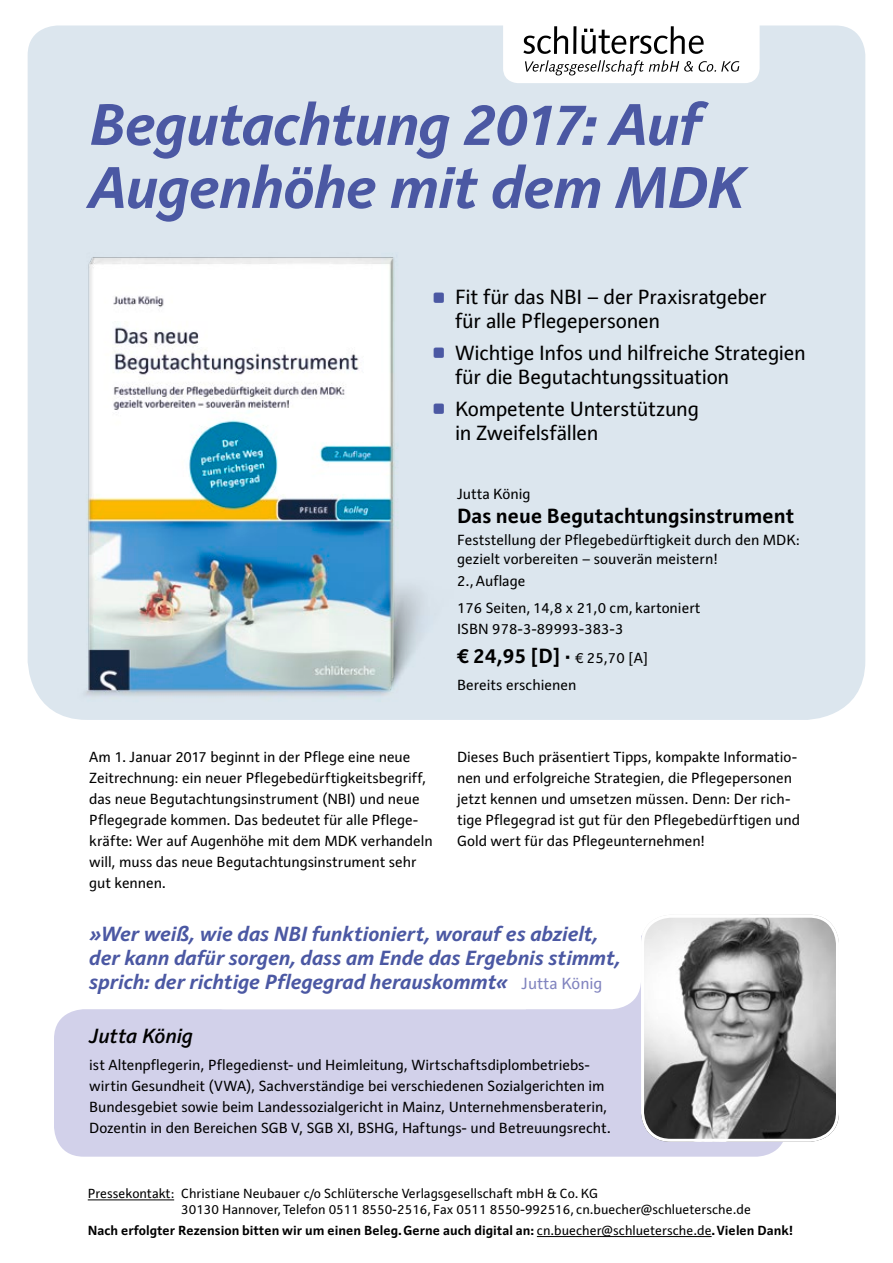
<style>
.page{position:relative;width:893px;height:1263px;background:#fff}
.page>*{position:absolute;margin:0;border:0;box-sizing:border-box;transform-origin:0 0}
.t1{font:italic 700 60px/63px "Raldo RE";letter-spacing:-.025em;color:#4b58a3}
.t2{font:21px/24px "Raldo RE";letter-spacing:-.015em;color:#000}
.t3{font:italic 700 21px/24px "Raldo RE";letter-spacing:-.015em;color:#4b58a3}
.t4{font:700 21px "Raldo RE";color:#000}
.t5{font:italic 600 21px "Raldo RE";letter-spacing:-.015em;color:#000}
.t6{font:15px/21px "Raldo RE";letter-spacing:-.005em;color:#000}
.t7{font:13.5px/16.2px "Raldo RE";color:#000}
.t8{font:700 13.5px "Raldo RE";color:#000}
.s1{font-weight:400;font-size:15px}
.s2{font-weight:400;font-style:normal;font-size:16.5px;color:#8184bf}
.s3{font-weight:400}
</style>
<div class="page">
<div style="left:28px;top:26px;width:837px;height:694px;background:#dce6ee"></div>
<div style="left:54px;top:1009px;width:729px;height:148px;background:#d2d1ea"></div>
<div style="left:526px;top:1009px;width:115px;height:75px;background:#d2d1ea"></div>
<img style="left:641px;top:915px;width:198px;height:227px">
<div style="left:641px;top:915px;width:198px;height:227px;border:3px solid #fff;border-radius:28px"></div>
<img style="left:70px;top:253px;width:400px;height:463px">
<svg style="left:503px;top:26px;width:257px;height:57px"></svg>
<hr style="left:88px;top:1199px;width:86px;height:1px;background:#000">
<hr style="left:537px;top:1236px;width:175px;height:1px;background:#000">
<svg style="left:434px;top:292px;width:10px;height:11px"></svg>
<svg style="left:434px;top:348px;width:10px;height:10px"></svg>
<svg style="left:434px;top:403px;width:10px;height:11px"></svg>
<h1 class="t1" style="left:89px;top:91px;width:656px">Begutachtung 2017: Auf<br>Augenhöhe mit dem MDK</h1>
<h2 class="t2" style="left:455px;top:285px;width:313px">Fit für das NBI – der Praxisratgeber für alle Pflegepersonen</h2>
<h2 class="t2" style="left:455px;top:341px;width:352px">Wichtige Infos und hilfreiche Strategien für die Begutachtungssituation</h2>
<h2 class="t2" style="left:455px;top:396px;width:245px">Kompetente Unterstützung in Zweifelsfällen</h2>
<p class="t6" style="left:457px;top:483px;width:75px">Jutta König</p>
<h2 class="t4" style="left:457px;top:502px;width:339px">Das neue Begutachtungsinstrument</h2>
<p class="t6" style="left:457px;top:530px;width:344px;line-height:18.9px">Feststellung der Pflegebedürftigkeit durch den MDK: gezielt vorbereiten – souverän meistern!</p>
<p class="t6" style="left:457px;top:567px;width:245px;line-height:27.2px">2., Auflage<br>176 Seiten, 14,8 x 21,0 cm, kartoniert</p>
<p class="t6" style="left:457px;top:618px;width:168px">ISBN 978-3-89993-383-3</p>
<h2 class="t4" style="left:457px;top:643px;width:193px">€ 24,95 [D] · <span class="s1">€ 25,70 [A]</span></h2>
<p class="t6" style="left:457px;top:674px;width:121px">Bereits erschienen</p>
<p class="t6" style="left:89px;top:746px;width:345px">Am 1. Januar 2017 beginnt in der Pflege eine neue Zeitrechnung: ein neuer Pflegebedürftigkeitsbegriff, das neue Begutachtungsinstrument (NBI) und neue Pflegegrade kommen. Das bedeutet für alle Pflege&shy;kräfte: Wer auf Augenhöhe mit dem MDK verhandeln will, muss das neue Begutachtungsinstrument sehr gut kennen.</p>
<p class="t6" style="left:457px;top:746px;width:344px">Dieses Buch präsentiert Tipps, kompakte Informatio&shy;nen und erfolgreiche Strategien, die Pflegepersonen jetzt kennen und umsetzen müssen. Denn: Der rich&shy;tige Pflegegrad ist gut für den Pflegebedürftigen und Gold wert für das Pflegeunternehmen!</p>
<h2 class="t3" style="left:89px;top:921px;width:533px">»Wer weiß, wie das NBI funktioniert, worauf es abzielt, der kann dafür sorgen, dass am Ende das Ergebnis stimmt, sprich: der richtige Pflegegrad herauskommt« <span class="s2">Jutta König</span></h2>
<h2 class="t5" style="left:89px;top:1023px;width:105px">Jutta König</h2>
<p class="t6" style="left:89px;top:1054px;width:523px">ist Altenpflegerin, Pflegedienst- und Heimleitung, Wirtschaftsdiplombetriebs&shy;wirtin Gesundheit (VWA), Sachverständige bei verschiedenen Sozialgerichten im Bundesgebiet sowie beim Landessozialgericht in Mainz, Unternehmensberaterin, Dozentin in den Bereichen SGB V, SGB XI, BSHG, Haftungs- und Betreuungsrecht.</p>
<p class="t7" style="left:181px;top:1185px;width:571px;text-indent:-94px">Pressekontakt: Christiane Neubauer c/o Schlütersche Verlagsgesellschaft mbH &amp; Co. KG<br>30130 Hannover, Telefon 0511 8550-2516, Fax 0511 8550-992516, cn.buecher@schluetersche.de</p>
<p class="t8" style="left:88px;top:1221px;width:707px">Nach erfolgter Rezension bitten wir um einen Beleg. Gerne auch digital an: <span class="s3">cn.buecher@schluetersche.de</span>. Vielen Dank!</p>
</div>
